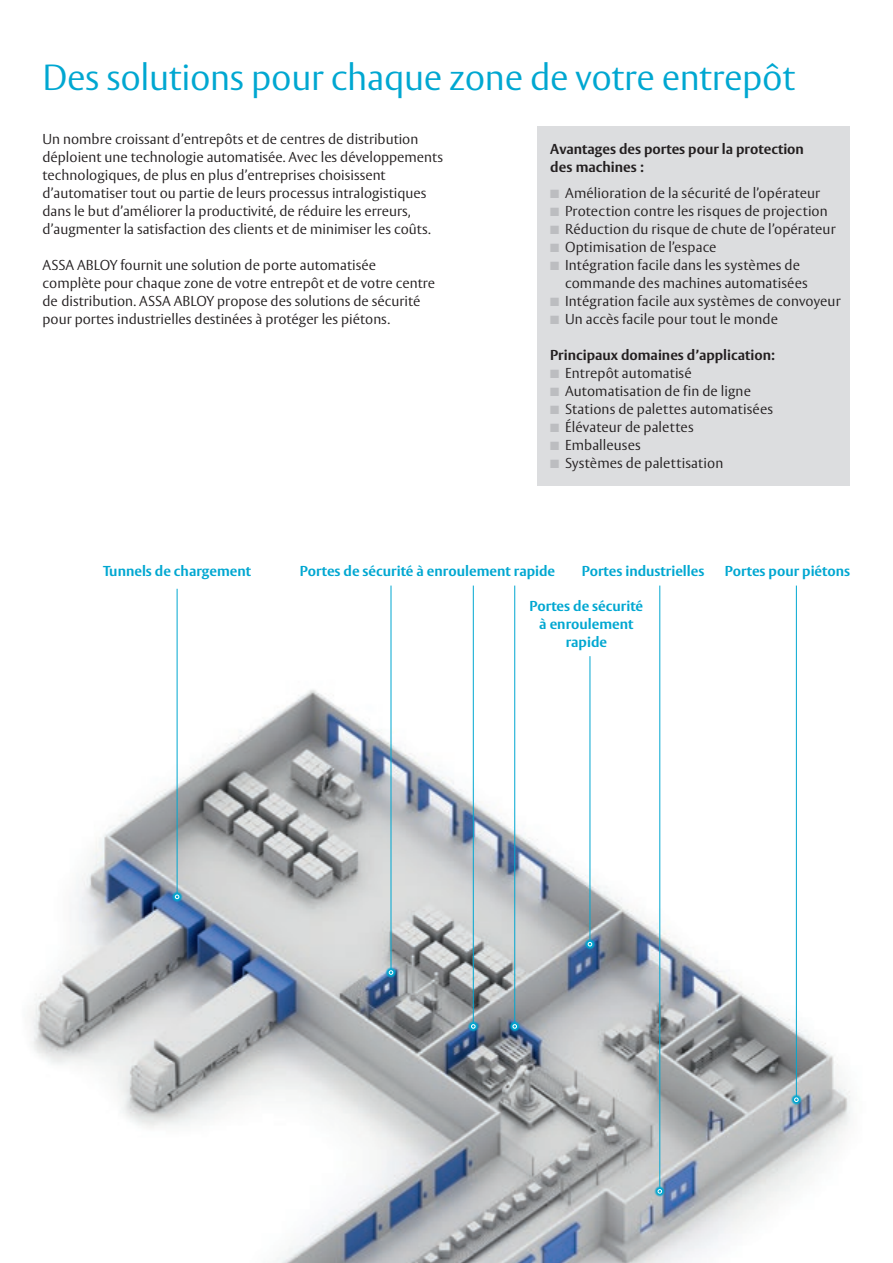
<style>
.page{position:relative;width:893px;height:1263px;background:#fff}
.page>*{position:absolute;margin:0;border:0;box-sizing:border-box;transform-origin:0 0}
.t1{font:300 36px "ASSA Vesta";letter-spacing:-.01em;color:#00a7d1}
.t2{font:300 14.25px/18px "ASSA Vesta";color:#231f20}
.t3{font:700 14.25px/18px "ASSA Vesta";color:#00a7d1;text-align:center}
.t4{font:700 14.25px/18px "ASSA Vesta";color:#231f20}
.s1{color:#bcbdc0}
</style>
<div class="page">
<img style="left:30px;top:633px;width:821px;height:630px">
<div style="left:537px;top:126px;width:313px;height:359px;background:#dcdddf"></div>
<hr style="left:177px;top:589px;width:1px;height:308px;background:#00a7d1">
<hr style="left:473px;top:585px;width:1px;height:441px;background:#00a7d1">
<hr style="left:391px;top:585px;width:1px;height:387px;background:#00a7d1">
<hr style="left:514px;top:585px;width:1px;height:441px;background:#00a7d1">
<hr style="left:590px;top:656px;width:1px;height:288px;background:#00a7d1">
<hr style="left:659px;top:585px;width:1px;height:606px;background:#00a7d1">
<hr style="left:796px;top:585px;width:1px;height:515px;background:#00a7d1">
<svg style="left:171px;top:891px;width:12px;height:11px"></svg>
<svg style="left:174px;top:894px;width:6px;height:6px"></svg>
<div style="left:468px;top:1021px;width:10px;height:10px;background:#8b9ca2;border-radius:50%"></div>
<svg style="left:468px;top:1021px;width:11px;height:11px"></svg>
<svg style="left:470px;top:1023px;width:6px;height:6px"></svg>
<svg style="left:385px;top:967px;width:12px;height:11px"></svg>
<svg style="left:388px;top:969px;width:6px;height:7px"></svg>
<svg style="left:389px;top:970px;width:4px;height:5px"></svg>
<div style="left:510px;top:1021px;width:10px;height:10px;background:#6c8597;border-radius:50%"></div>
<svg style="left:509px;top:1021px;width:11px;height:11px"></svg>
<svg style="left:512px;top:1023px;width:6px;height:6px"></svg>
<svg style="left:584px;top:938px;width:12px;height:12px"></svg>
<svg style="left:587px;top:941px;width:6px;height:6px"></svg>
<svg style="left:654px;top:1185px;width:11px;height:12px"></svg>
<svg style="left:657px;top:1188px;width:6px;height:6px"></svg>
<svg style="left:791px;top:1094px;width:11px;height:11px"></svg>
<svg style="left:793px;top:1096px;width:6px;height:7px"></svg>
<svg style="left:794px;top:1097px;width:4px;height:5px"></svg>
<h1 class="t1" style="left:43px;top:56px;width:754px">Des solutions pour chaque zone de votre entrepôt</h1>
<p class="t2" style="left:43px;top:131px;width:402px">Un nombre croissant d’entrepôts et de centres de distribution déploient une technologie automatisée. Avec les développements technologiques, de plus en plus d’entreprises choisissent d’automatiser tout ou partie de leurs processus intralogistiques dans le but d’améliorer la productivité, de réduire les erreurs, d’augmenter la satisfaction des clients et de minimiser les coûts.</p>
<p class="t2" style="left:43px;top:257px;width:394px">ASSA ABLOY fournit une solution de porte automatisée complète pour chaque zone de votre entrepôt et de votre centre de distribution. ASSA ABLOY propose des solutions de sécurité pour portes industrielles destinées à protéger les piétons.</p>
<p class="t4" style="left:550px;top:141px;width:255px">Avantages des portes pour la protection des machines :</p>
<p class="t2" style="left:550px;top:185px;width:271px"><span class="s1">■</span> Amélioration de la sécurité de l’opérateur</p>
<p class="t2" style="left:550px;top:203px;width:279px"><span class="s1">■</span> Protection contre les risques de projection</p>
<p class="t2" style="left:550px;top:221px;width:287px"><span class="s1">■</span> Réduction du risque de chute de l’opérateur</p>
<p class="t2" style="left:550px;top:239px;width:168px"><span class="s1">■</span> Optimisation de l’espace</p>
<p class="t2" style="left:565px;top:257px;width:244px;text-indent:-15px"><span class="s1">■</span> Intégration facile dans les systèmes de commande des machines automatisées</p>
<p class="t2" style="left:550px;top:293px;width:292px"><span class="s1">■</span> Intégration facile aux systèmes de convoyeur</p>
<p class="t2" style="left:550px;top:311px;width:229px"><span class="s1">■</span> Un accès facile pour tout le monde</p>
<p class="t4" style="left:550px;top:347px;width:226px">Principaux domaines d’application:</p>
<p class="t2" style="left:550px;top:365px;width:143px"><span class="s1">■</span> Entrepôt automatisé</p>
<p class="t2" style="left:550px;top:383px;width:202px"><span class="s1">■</span> Automatisation de fin de ligne</p>
<p class="t2" style="left:550px;top:401px;width:225px"><span class="s1">■</span> Stations de palettes automatisées</p>
<p class="t2" style="left:550px;top:419px;width:145px"><span class="s1">■</span> Élévateur de palettes</p>
<p class="t2" style="left:550px;top:437px;width:92px"><span class="s1">■</span> Emballeuses</p>
<p class="t2" style="left:550px;top:455px;width:175px"><span class="s1">■</span> Systèmes de palettisation</p>
<p class="t3" style="left:103px;top:563px;width:150px">Tunnels de chargement</p>
<p class="t3" style="left:300px;top:563px;width:257px">Portes de sécurité à enroulement rapide</p>
<p class="t3" style="left:530px;top:597px;width:115px">Portes de sécurité à enroulement rapide</p>
<p class="t3" style="left:582px;top:563px;width:124px">Portes industrielles</p>
<p class="t3" style="left:725px;top:563px;width:127px">Portes pour piétons</p>
</div>
